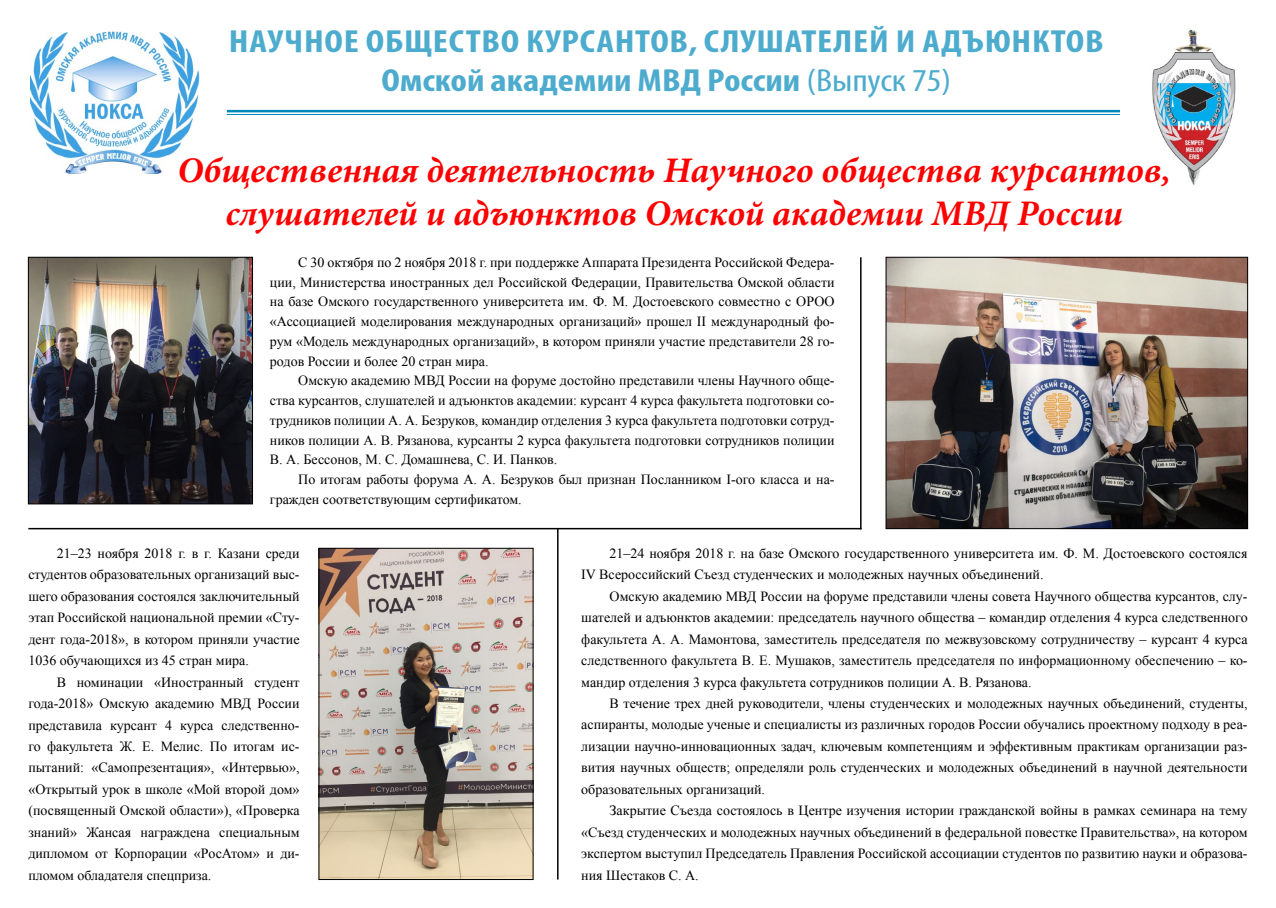
<style>
.page{position:relative;width:1276px;height:908px;background:#fff}
.page>*{position:absolute;margin:0;border:0;box-sizing:border-box;transform-origin:0 0}
.Обычный{font:italic 700 36px/43.2px "Minion Pro";color:#f00;text-align:center}
.t1{font:700 condensed 32px "Myriad Pro";letter-spacing:.02em;color:#4dacce;scale:1.2 1}
.t2{font:700 condensed 32px "Myriad Pro";color:#4dacce;scale:1.2 1}
.Обычный-2{font:14px/21.4px "Times New Roman";color:#000;text-align:justify}
.Обычный__веб{font:14px/21.4px "Times New Roman";color:#000;text-align:justify}
.s1{font-weight:400}
</style>
<div class="page">
<img style="left:1152px;top:29px;width:84px;height:156px">
<img style="left:30px;top:31px;width:170px;height:142px">
<hr style="left:227px;top:110px;width:893px;height:2px;background:#0089b9">
<hr style="left:227px;top:114px;width:893px;height:1px;background:#0089b9">
<img style="left:30px;top:259px;width:221px;height:243px">
<div style="left:28px;top:257px;width:225px;height:247px;border:1px solid #000"></div>
<img style="left:321px;top:549px;width:210px;height:328px">
<img style="left:888px;top:259px;width:358px;height:267px">
<div style="left:886px;top:257px;width:362px;height:271px;border:1px solid #000"></div>
<hr style="left:28px;top:527px;width:833px;height:2px;background:#000">
<hr style="left:860px;top:257px;width:1px;height:272px;background:#000">
<hr style="left:557px;top:528px;width:1px;height:351px;background:#000">
<p class="t1" style="left:229px;top:22px;width:730px">НАУЧНОЕ ОБЩЕСТВО КУРСАНТОВ, СЛУШАТЕЛЕЙ И АДЪЮНКТОВ</p>
<p class="t2" style="left:381px;top:60px;width:476px">Омской академии МВД России <span class="s1">(Выпуск 75)</span></p>
<p class="Обычный" style="left:177px;top:148px;width:995px">Общественная деятельность Научного общества курсантов, слушателей и адъюнктов Омской академии МВД России</p>
<p class="Обычный-2" style="left:270px;top:252px;width:566px;line-height:19.7px;text-indent:28px">С 30 октября по 2 ноября 2018 г. при поддержке Аппарата Президента Российской Федера&shy;ции, Министерства иностранных дел Российской Федерации, Правительства Омской области на базе Омского государственного университета им. Ф. М. Достоевского совместно с ОРОО «Ассоциацией моделирования международных организаций» прошел II международный фо&shy;рум «Модель международных организаций», в котором приняли участие представители 28 го&shy;родов России и более 20 стран мира.</p>
<p class="Обычный-2" style="left:270px;top:370px;width:566px;line-height:19.7px;text-indent:28px">Омскую академию МВД России на форуме достойно представили члены Научного обще&shy;ства курсантов, слушателей и адъюнктов академии: курсант 4 курса факультета подготовки со&shy;трудников полиции А. А. Безруков, командир отделения 3 курса факультета подготовки сотруд&shy;ников полиции А. В. Рязанова, курсанты 2 курса факультета подготовки сотрудников полиции В. А. Бессонов, М. С. Домашнева, С. И. Панков.</p>
<p class="Обычный-2" style="left:270px;top:469px;width:566px;line-height:19.7px;text-indent:28px">По итогам работы форума А. А. Безруков был признан Посланником I-ого класса и на&shy;гражден соответствующим сертификатом.</p>
<p class="Обычный-2" style="left:28px;top:542px;width:273px;text-indent:28px">21–23 ноября 2018 г. в г. Казани среди студентов образовательных организаций выс&shy;шего образования состоялся заключительный этап Российской национальной премии «Сту&shy;дент года-2018», в котором приняли участие 1036 обучающихся из 45 стран мира.</p>
<p class="Обычный-2" style="left:28px;top:670px;width:273px;text-indent:28px">В номинации «Иностранный студент года-2018» Омскую академию МВД России представила курсант 4 курса следственно&shy;го факультета Ж. Е. Мелис. По итогам ис&shy;пытаний: «Самопрезентация», «Интервью», «Открытый урок в школе «Мой второй дом» (посвященный Омской области»), «Проверка знаний» Жансая награждена специальным дипломом от Корпорации «РосАтом» и ди&shy;пломом обладателя спецприза.</p>
<p class="Обычный-2" style="left:581px;top:542px;width:668px;text-indent:28px">21–24 ноября 2018 г. на базе Омского государственного университета им. Ф. М. Достоевского состоялся<br>IV Всероссийский Съезд студенческих и молодежных научных объединений.</p>
<p class="Обычный-2" style="left:581px;top:585px;width:668px;text-indent:28px">Омскую академию МВД России на форуме представили члены совета Научного общества курсантов, слу&shy;шателей и адъюнктов академии: председатель научного общества – командир отделения 4 курса следственного факультета А. А. Мамонтова, заместитель председателя по межвузовскому сотрудничеству – курсант 4 курса следственного факультета В. Е. Мушаков, заместитель председателя по информационному обеспечению – ко&shy;мандир отделения 3 курса факультета сотрудников полиции А. В. Рязанова.</p>
<p class="Обычный-2" style="left:581px;top:692px;width:668px;text-indent:28px">В течение трех дней руководители, члены студенческих и молодежных научных объединений, студенты, аспиранты, молодые ученые и специалисты из различных городов России обучались проектному подходу в реа&shy;лизации научно-инновационных задач, ключевым компетенциям и эффективным практикам организации раз&shy;вития научных обществ; определяли роль студенческих и молодежных объединений в научной деятельности образовательных организаций.</p>
<p class="Обычный__веб" style="left:581px;top:799px;width:668px;text-indent:28px">Закрытие Съезда состоялось в Центре изучения истории гражданской войны в рамках семинара на тему «Съезд студенческих и молодежных научных объединений в федеральной повестке Правительства», на котором экспертом выступил Председатель Правления Российской ассоциации студентов по развитию науки и образова&shy;ния Шестаков С. А.</p>
</div>
